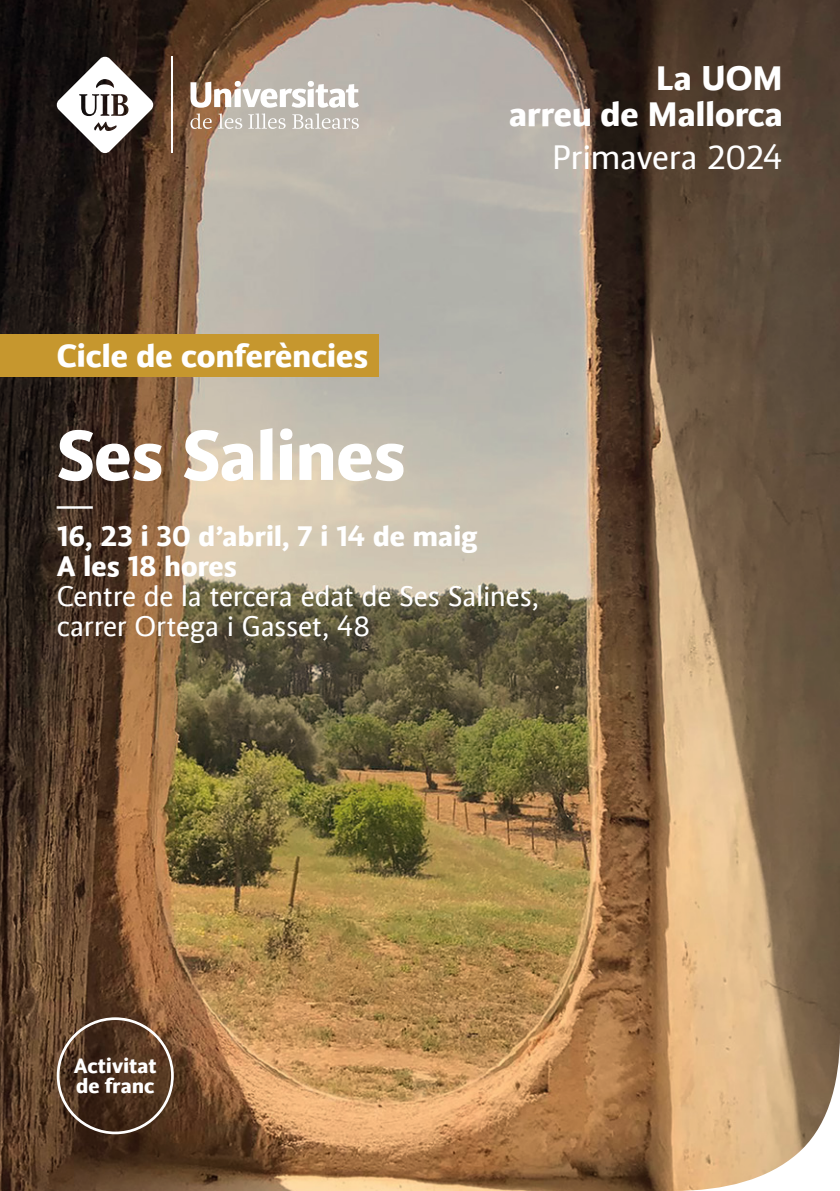
<style>
.page{position:relative;width:840px;height:1191px;background:#fff}
.page>*{position:absolute;margin:0;border:0;box-sizing:border-box;transform-origin:0 0}
.t1{font:700 74px "UI Bsans";letter-spacing:-.01em;color:#fff}
.t2{font:700 36px/36px "UI Bsans";letter-spacing:-.005em;color:#fff;text-align:right}
.t3{font:36px "UI Bsans";letter-spacing:-.015em;color:#fff}
.t4{font:700 34px "UI Bsans";letter-spacing:-.005em;color:#fff}
.t5{font:30px/30px "UI Bsans";letter-spacing:-.01em;color:#fff}
.t6{font:700 30px/30px "UI Bsans";letter-spacing:-.005em;color:#fff}
.t7{font:700 22px/20.2px "UI Bsans";color:#fff}
</style>
<div class="page">
<img style="left:0;top:0;width:839px;height:1191px">
<svg style="left:671px;top:1032px;width:168px;height:159px;background:#d6b68f"></svg>
<div style="left:57px;top:1017px;width:117px;height:117px;border:3px solid #fff;border-radius:50%"></div>
<div style="left:0;top:334px;width:378px;height:43px;background:#c6972e"></div>
<hr style="left:171px;top:57px;width:1px;height:96px;background:#fff">
<svg style="left:190px;top:81px;width:169px;height:48px"></svg>
<svg style="left:56px;top:56px;width:98px;height:98px"></svg>
<p class="t4" style="left:57px;top:336px;width:313px">Cicle de conferències</p>
<p class="t2" style="left:508px;top:60px;width:275px">La UOM<br>arreu de Mallorca</p>
<p class="t3" style="left:551px;top:137px;width:233px">Primavera 2024</p>
<h1 class="t1" style="left:57px;top:411px;width:350px">Ses Salines</h1>
<p class="t3" style="left:57px;top:483px;width:38px">—</p>
<p class="t6" style="left:57px;top:521px;width:422px">16, 23 i 30 d’abril, 7 i 14 de maig<br>A les 18 hores</p>
<p class="t5" style="left:57px;top:581px;width:483px">Centre de la tercera edat de Ses Salines, carrer Ortega i Gasset, 48</p>
<p class="t7" style="left:74px;top:1055px;width:84px">Activitat de franc</p>
</div>
